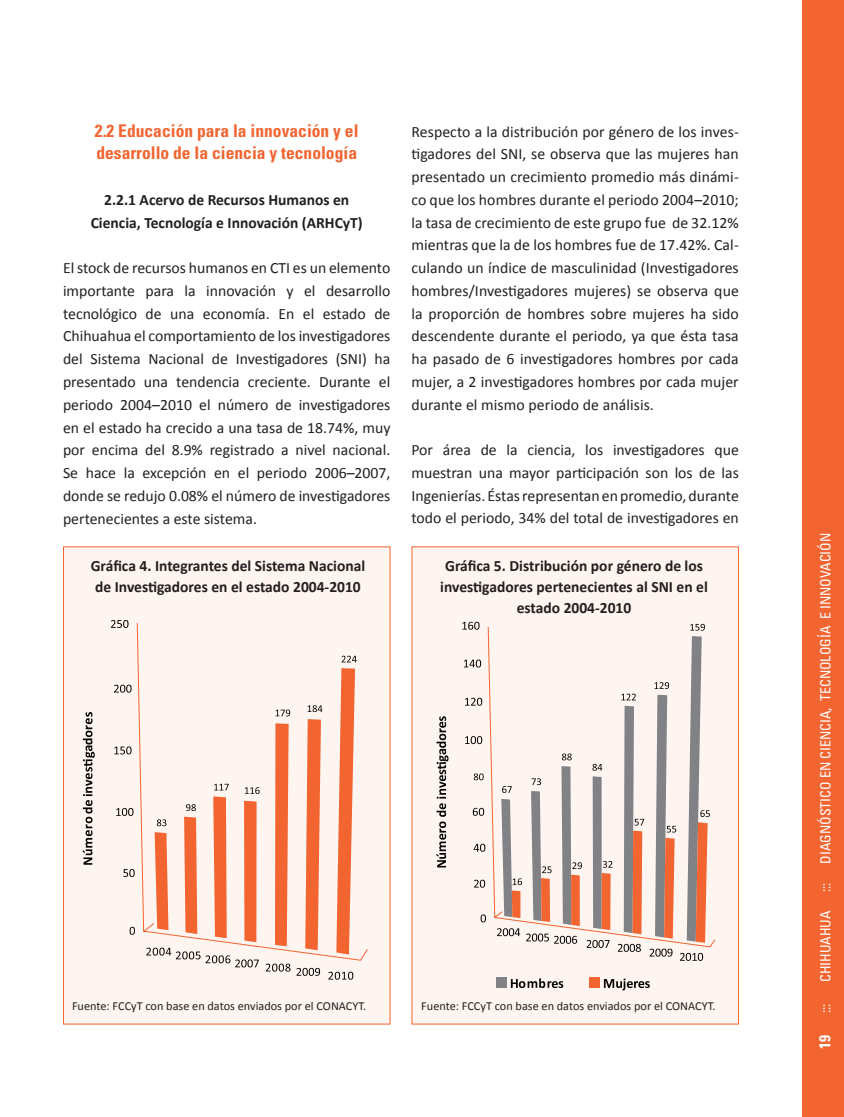
<style>
.page{position:relative;width:844px;height:1117px;background:#fff}
.page>*{position:absolute;margin:0;border:0;box-sizing:border-box;transform-origin:0 0}
.t1{font:700 condensed 17.5px/22.8px "Univers LT";color:#f26430}
.t2{font:15.75px/22.8px "Calibri";color:#231f20;text-align:justify}
.t3{font:700 15.75px/21px "Calibri";color:#231f20;text-align:center}
.t4{font:700 condensed 15.75px "Univers LT";color:#fff}
.t5{font:condensed 14px "Univers LT";color:#fff}
.t6{font:12.25px "Calibri";color:#231f20}
</style>
<div class="page">
<div style="left:801px;top:0;width:42px;height:1116px;background:#f26430"></div>
<div style="left:63px;top:546px;width:327px;height:478px;background:#fef5f0"></div>
<div style="left:411px;top:546px;width:327px;height:478px;background:#fef5f0"></div>
<svg style="left:129px;top:926px;width:6px;height:8px"></svg>
<svg style="left:111px;top:620px;width:17px;height:7px"></svg>
<svg style="left:123px;top:869px;width:12px;height:7px"></svg>
<svg style="left:116px;top:808px;width:17px;height:7px"></svg>
<svg style="left:114px;top:746px;width:17px;height:8px"></svg>
<svg style="left:114px;top:684px;width:17px;height:8px"></svg>
<svg style="left:296px;top:967px;width:24px;height:8px"></svg>
<svg style="left:205px;top:960px;width:54px;height:7px"></svg>
<svg style="left:266px;top:963px;width:24px;height:8px"></svg>
<svg style="left:328px;top:971px;width:25px;height:8px"></svg>
<svg style="left:83px;top:712px;width:12px;height:152px"></svg>
<svg style="left:136px;top:623px;width:232px;height:337px"></svg>
<svg style="left:154px;top:832px;width:14px;height:97px"></svg>
<svg style="left:184px;top:816px;width:13px;height:117px;background:#f37243"></svg>
<svg style="left:213px;top:796px;width:14px;height:141px;background:#f37749"></svg>
<svg style="left:244px;top:800px;width:12px;height:141px;background:#f26835"></svg>
<svg style="left:275px;top:723px;width:13px;height:223px;background:#f26b39"></svg>
<svg style="left:305px;top:719px;width:16px;height:231px;background:#f48056"></svg>
<svg style="left:336px;top:668px;width:19px;height:286px"></svg>
<svg style="left:480px;top:914px;width:6px;height:8px"></svg>
<svg style="left:473px;top:843px;width:12px;height:8px"></svg>
<svg style="left:474px;top:879px;width:11px;height:8px"></svg>
<svg style="left:472px;top:807px;width:12px;height:8px"></svg>
<svg style="left:465px;top:736px;width:17px;height:8px"></svg>
<svg style="left:465px;top:697px;width:17px;height:8px"></svg>
<svg style="left:464px;top:659px;width:17px;height:8px"></svg>
<svg style="left:462px;top:621px;width:17px;height:8px"></svg>
<svg style="left:649px;top:948px;width:23px;height:8px"></svg>
<svg style="left:618px;top:947px;width:22px;height:4px"></svg>
<svg style="left:680px;top:952px;width:23px;height:8px"></svg>
<svg style="left:473px;top:773px;width:10px;height:7px"></svg>
<svg style="left:690px;top:623px;width:14px;height:3px"></svg>
<svg style="left:436px;top:716px;width:12px;height:151px"></svg>
<div style="left:496px;top:977px;width:10px;height:10px;background:#808285"></div>
<svg style="left:510px;top:978px;width:53px;height:9px"></svg>
<div style="left:589px;top:977px;width:10px;height:10px;background:#f26430"></div>
<svg style="left:603px;top:978px;width:46px;height:12px"></svg>
<svg style="left:487px;top:626px;width:229px;height:321px"></svg>
<svg style="left:501px;top:798px;width:21px;height:119px"></svg>
<svg style="left:531px;top:778px;width:20px;height:143px"></svg>
<svg style="left:561px;top:766px;width:20px;height:159px"></svg>
<svg style="left:592px;top:776px;width:20px;height:153px"></svg>
<svg style="left:621px;top:693px;width:23px;height:241px"></svg>
<svg style="left:654px;top:694px;width:22px;height:244px"></svg>
<svg style="left:686px;top:636px;width:23px;height:306px"></svg>
<p class="t1" style="left:95px;top:119px;width:265px">2.2 Educación para la innovación y el desarrollo de la ciencia y tecnología</p>
<p class="t3" style="left:91px;top:187px;width:273px;line-height:22.8px">2.2.1 Acervo de Recursos Humanos en<br>Ciencia, Tecnología e Innovación (ARHCyT)</p>
<p class="t2" style="left:63px;top:256px;width:329px">El stock de recursos humanos en CTI es un elemento importante para la innovación y el desarrollo tecnológico de una economía. En el estado de Chihuahua el comportamiento de los investigadores del Sistema Nacional de Investigadores (SNI) ha presentado una tendencia creciente. Durante el periodo 2004–2010 el número de investigadores en el estado ha crecido a una tasa de 18.74%, muy por encima del 8.9% registrado a nivel nacional.<br>Se hace la excepción en el periodo 2006–2007, donde se redujo 0.08% el número de investigadores pertenecientes a este sistema.</p>
<p class="t2" style="left:411px;top:119px;width:329px">Respecto a la distribución por género de los inves&shy;tigadores del SNI, se observa que las mujeres han presentado un crecimiento promedio más dinámi&shy;co que los hombres durante el periodo 2004–2010; la tasa de crecimiento de este grupo fue de 32.12% mientras que la de los hombres fue de 17.42%. Cal&shy;culando un índice de masculinidad (Investigadores hombres/Investigadores mujeres) se observa que la proporción de hombres sobre mujeres ha sido descendente durante el periodo, ya que ésta tasa ha pasado de 6 investigadores hombres por cada mujer, a 2 investigadores hombres por cada mujer durante el mismo periodo de análisis.</p>
<p class="t2" style="left:411px;top:437px;width:329px">Por área de la ciencia, los investigadores que muestran una mayor participación son los de las Ingenierías. Éstas representan en promedio, durante todo el periodo, 34% del total de investigadores en</p>
<p class="t3" style="left:91px;top:554px;width:276px;text-align:left">Gráfica 4. Integrantes del Sistema Nacional de Investigadores en el estado 2004-2010</p>
<p class="t3" style="left:440px;top:554px;width:269px">Gráfica 5. Distribución por género de los investigadores pertenecientes al SNI en el estado 2004-2010</p>
<p class="t6" style="left:72px;top:998px;width:296px">Fuente: FCCyT con base en datos enviados por el CONACYT.</p>
<p class="t6" style="left:421px;top:998px;width:296px">Fuente: FCCyT con base en datos enviados por el CONACYT.</p>
<p class="t5" style="left:816px;top:863px;width:332px;rotate:-90deg">DIAGNÓSTICO EN CIENCIA, TECNOLOGÍA E INNOVACIÓN</p>
<p class="t5" style="left:816px;top:891px;width:11px;rotate:-90deg">:::</p>
<p class="t5" style="left:816px;top:981px;width:73px;rotate:-90deg">CHIHUAHUA</p>
<p class="t5" style="left:816px;top:1013px;width:11px;rotate:-90deg">:::</p>
<p class="t4" style="left:814px;top:1048px;width:15px;rotate:-90deg">19</p>
</div>
